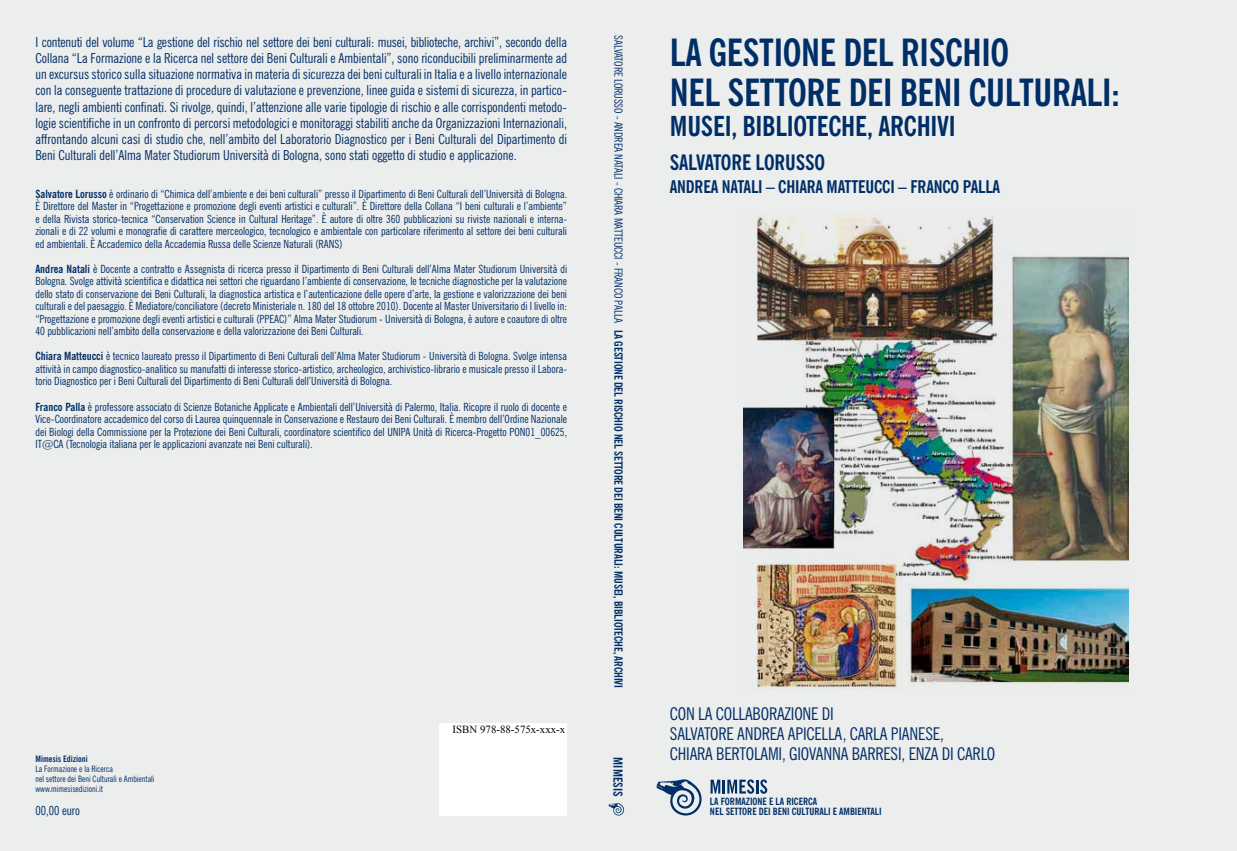
<style>
.page{position:relative;width:1237px;height:851px;background:#fff}
.page>*{position:absolute;margin:0;border:0;box-sizing:border-box;transform-origin:0 0}
.t1{font:700 condensed 37.5px/40px "News Gothic BT";letter-spacing:-.01em;color:#002e67}
.t2{font:700 condensed 27.5px "News Gothic BT";letter-spacing:-.01em;color:#002e67}
.t3{font:700 condensed 21.25px "News Gothic BT";color:#002e67}
.t4{font:condensed 17.5px/20px "News Gothic BT";letter-spacing:-.01em;color:#002e67}
.t5{font:700 condensed 17.5px "News Gothic BT";letter-spacing:-.01em;color:#002e67}
.t6{font:condensed 13.75px/16.2px "News Gothic BT";color:#002e67;text-align:justify}
.t7{font:condensed 12.5px "News Gothic BT";color:#002e67}
.t8{font:700 condensed 12.5px "News Gothic BT";color:#002e67}
.t9{font:condensed 11.25px/12.5px "News Gothic BT";color:#002e67;text-align:justify}
.t10{font:700 condensed 11.25px "News Gothic BT";letter-spacing:-.01em;color:#002e67}
.t11{font:10.88px "Times New Roman";color:#000}
.t12{font:700 condensed 10px "News Gothic BT";color:#002e67}
.t13{font:condensed 8.75px/10px "News Gothic BT";color:#002e67}
.t14{font:700 condensed 8.75px "News Gothic BT";color:#002e67}
.s1{font-weight:700}
.s2{font-weight:400}
</style>
<div class="page">
<div style="left:0;top:0;width:1237px;height:850px;background:#eceded"></div>
<svg style="left:608px;top:803px;width:16px;height:12px"></svg>
<svg style="left:710px;top:779px;width:10px;height:14px"></svg>
<hr style="left:722px;top:779px;width:3px;height:14px;background:#002e67">
<svg style="left:727px;top:779px;width:40px;height:14px"></svg>
<svg style="left:656px;top:779px;width:45px;height:36px"></svg>
<div style="left:439px;top:723px;width:128px;height:92px;background:#fff"></div>
<img style="left:743px;top:215px;width:385px;height:475px">
<p class="t6" style="left:35px;top:33px;width:533px">I contenuti del volume “La gestione del rischio nel settore dei beni culturali: musei, biblioteche, archivi”, secondo della Collana “La Formazione e la Ricerca nel settore dei Beni Culturali e Ambientali”, sono riconducibili preliminarmente ad un excursus storico sulla situazione normativa in materia di sicurezza dei beni culturali in Italia e a livello internazionale con la conseguente trattazione di procedure di valutazione e prevenzione, linee guida e sistemi di sicurezza, in partico&shy;lare, negli ambienti confinati. Si rivolge, quindi, l’attenzione alle varie tipologie di rischio e alle corrispondenti metodo&shy;logie scientifiche in un confronto di percorsi metodologici e monitoraggi stabiliti anche da Organizzazioni Internazionali, affrontando alcuni casi di studio che, nell’ambito del Laboratorio Diagnostico per i Beni Culturali del Dipartimento di Beni Culturali dell’Alma Mater Studiorum Università di Bologna, sono stati oggetto di studio e applicazione.</p>
<p class="t9" style="left:35px;top:187px;width:533px"><span class="s1">SALVATORE LORUSSO</span> è ordinario di “Chimica dell’ambiente e dei beni culturali” presso il Dipartimento di Beni Culturali dell’Università di Bologna. è Direttore del Master in “Progettazione e promozione degli eventi artistici e culturali”. è Direttore della Collana “I beni culturali e l’ambiente” e della Rivista storico-tecnica “Conservation Science in Cultural Heritage”. è autore di oltre 360 pubblicazioni su riviste nazionali e interna&shy;zionali e di 22 volumi e monografie di carattere merceologico, tecnologico e ambientale con particolare riferimento al settore dei beni culturali ed ambientali. è Accademico della Accademia Russa delle Scienze Naturali (RANS)</p>
<p class="t9" style="left:35px;top:262px;width:533px"><span class="s1">ANDREA NATALI</span> è Docente a contratto e Assegnista di ricerca presso il Dipartimento di Beni Culturali dell’Alma Mater Studiorum Università di Bologna. Svolge attività scientifica e didattica nei settori che riguardano l’ambiente di conservazione, le tecniche diagnostiche per la valutazione dello stato di conservazione dei Beni Culturali, la diagnostica artistica e l’autenticazione delle opere d’arte, la gestione e valorizzazione dei beni culturali e del paesaggio. È Mediatore/conciliatore (decreto Ministeriale n. 180 del 18 ottobre 2010). Docente al Master Universitario di I livello in: “Progettazione e promozione degli eventi artistici e culturali (PPEA</p>
<p class="t9" style="left:35px;top:312px;width:533px;text-indent:244px">C)” Alma Mater Studiorum - Università di Bologna, è autore e coautore di oltre<br>40 pubblicazioni nell’ambito della conservazione e della valorizzazione dei Beni Culturali.</p>
<p class="t9" style="left:35px;top:350px;width:533px"><span class="s1">CHIARA MATTEUCCI</span> è tecnico laureato presso il Dipartimento di Beni Culturali dell’Alma Mater Studiorum - Università di Bologna. Svolge intensa attività in campo diagnostico-analitico su manufatti di interesse storico-artistico, archeologico, archivistico-librario e musicale presso il Labora&shy;torio Diagnostico per i Beni Culturali del Dipartimento di Beni Culturali dell’Università di Bologna.</p>
<p class="t9" style="left:35px;top:400px;width:533px"><span class="s1">FRANCO PALLA</span> è professore associato di Scienze Botaniche Applicate e Ambientali dell’Università di Palermo, Italia. Ricopre il ruolo di docente e Vice-Coordinatore accademico del corso di Laurea quinquennale in Conservazione e Restauro dei Beni Culturali. è membro dell’Ordine Nazionale dei Biologi della Commissione per la Protezione dei Beni Culturali, coordinatore scientifico del UNIPA</p>
<p class="t9" style="left:413px;top:425px;width:155px">Unità di Ricerca-Progetto PON01_00625,</p>
<p class="t9" style="left:35px;top:437px;width:279px">IT@CA (Tecnologia italiana per le applicazioni avanzate nei Beni culturali).</p>
<p class="t14" style="left:35px;top:753px;width:54px">MIMESIS EDIZIONI</p>
<p class="t13" style="left:35px;top:763px;width:121px">La Formazione e la Ricerca<br>nel settore dei Beni Culturali e Ambientali www.mimesisedizioni.it</p>
<p class="t7" style="left:35px;top:802px;width:46px">00,00 euro</p>
<p class="t11" style="left:452px;top:721px;width:114px">ISBN 978-88-575x-xxx-x</p>
<p class="t10" style="left:625px;top:35px;width:654px;rotate:90deg"><span class="s2">Salvatore Lorusso - Andrea Natali - Chiara Matteucci - franco palla</span> LA GESTIONE DEL RISCHIO NEL SETTORE DEI BENI CULTURALI: MUSEI, BIBLIOTECHE, ARCHIVI</p>
<p class="t8" style="left:626px;top:757px;width:41px;rotate:90deg">MIMESIS</p>
<h1 class="t1" style="left:670px;top:32px;width:452px">LA GESTIONE DEL RISCHIO<br>NEL SETTORE DEI BENI CULTURALI:</h1>
<h2 class="t2" style="left:670px;top:109px;width:287px">MUSEI, BIBLIOTECHE, ARCHIVI</h2>
<h3 class="t3" style="left:670px;top:149px;width:20px">SALVATORE</h3>
<h3 class="t3" style="left:755px;top:149px;width:20px">LORUSSO</h3>
<h3 class="t5" style="left:670px;top:175px;width:17px">ANDREA</h3>
<h3 class="t5" style="left:722px;top:175px;width:16px">NATALI</h3>
<h3 class="t5" style="left:766px;top:175px;width:29px">– CHIARA</h3>
<h3 class="t5" style="left:826px;top:175px;width:20px">MATTEUCCI</h3>
<h3 class="t5" style="left:898px;top:175px;width:29px">– FRANCO</h3>
<h3 class="t5" style="left:962px;top:175px;width:17px">PALLA</h3>
<h3 class="t4" style="left:670px;top:703px;width:327px">Con la collaborazione di<br>Salvatore Andrea Apicella, Carla Pianese,<br>Chiara Bertolami, Giovanna Barresi, Enza Di Carlo</h3>
<p class="t12" style="left:710px;top:795px;width:22px">LA FORMA</p>
<p class="t12" style="left:746px;top:795px;width:10px">ZIONE</p>
<p class="t12" style="left:769px;top:795px;width:28px">E LA RICERCA</p>
<p class="t12" style="left:710px;top:805px;width:22px">NEL SETTORE</p>
<p class="t12" style="left:759px;top:805px;width:43px">DEI BENI CULTURALI</p>
<p class="t12" style="left:833px;top:805px;width:16px">E AMBIENTALI</p>
</div>
